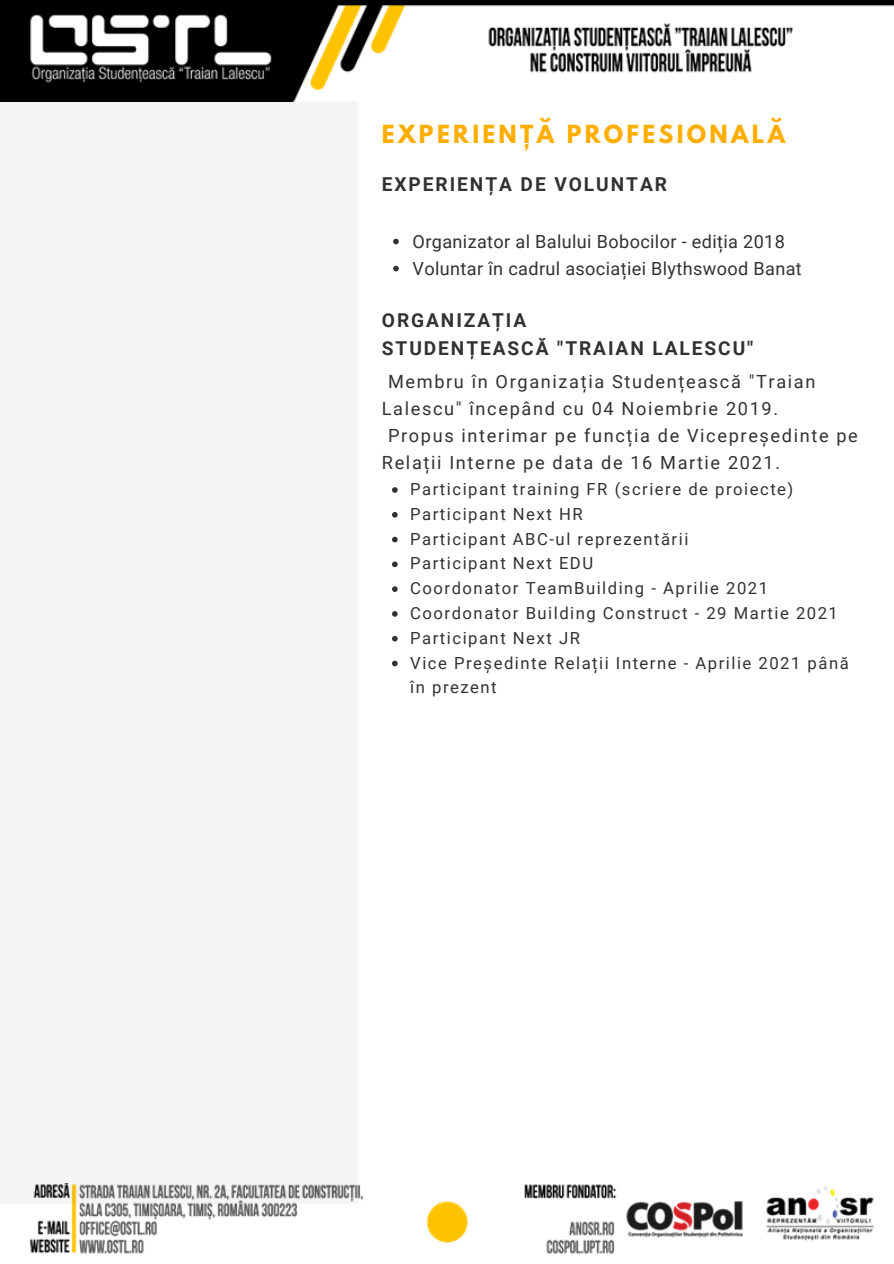
<style>
.page{position:relative;width:894px;height:1264px;background:#fff}
.page>*{position:absolute;margin:0;border:0;box-sizing:border-box;transform-origin:0 0}
.t1{font:700 22.05px "League Spartan";letter-spacing:.15em;color:#ffae00}
.t2{font:700 19.2px "Roboto";letter-spacing:.1em;color:#323232}
.t3{font:18.15px/27px "Roboto";letter-spacing:.09em;color:#323232}
.t4{font:18.15px "Roboto";letter-spacing:.02em;color:#323232}
.t5{font:16.65px/24.8px "Roboto";letter-spacing:.09em;color:#323232}
</style>
<div class="page">
<img style="left:29px;top:1184px;width:845px;height:70px">
<img style="left:0;top:0;width:893px;height:101px">
<div style="left:0;top:101px;width:357px;height:1102px;background:#f5f5f5"></div>
<svg style="left:393px;top:239px;width:5px;height:5px"></svg>
<svg style="left:393px;top:266px;width:5px;height:5px"></svg>
<svg style="left:392px;top:487px;width:5px;height:6px"></svg>
<svg style="left:392px;top:512px;width:5px;height:5px"></svg>
<svg style="left:392px;top:536px;width:5px;height:6px"></svg>
<svg style="left:392px;top:561px;width:5px;height:6px"></svg>
<svg style="left:392px;top:586px;width:5px;height:6px"></svg>
<svg style="left:392px;top:611px;width:5px;height:5px"></svg>
<svg style="left:392px;top:636px;width:5px;height:5px"></svg>
<svg style="left:392px;top:660px;width:5px;height:6px"></svg>
<p class="t1" style="left:382px;top:124px;width:404px">EXPERIENȚĂ PROFESIONALĂ</p>
<p class="t2" style="left:382px;top:173px;width:286px">EXPERIENȚA DE VOLUNTAR</p>
<p class="t4" style="left:412px;top:231px;width:373px">Organizator al Balului Bobocilor - ediția 2018</p>
<p class="t4" style="left:412px;top:258px;width:390px">Voluntar în cadrul asociației Blythswood Banat</p>
<p class="t2" style="left:382px;top:309px;width:146px">ORGANIZAȚIA</p>
<p class="t2" style="left:382px;top:337px;width:373px">STUDENȚEASCĂ "TRAIAN LALESCU"</p>
<p class="t3" style="left:382px;top:368px;width:435px;text-indent:6px">Membru în Organizația Studențească "Traian<br>Lalescu" începând cu 04 Noiembrie 2019.</p>
<p class="t3" style="left:382px;top:422px;width:477px;text-indent:6px">Propus interimar pe funcția de Vicepreședinte pe<br>Relații Interne pe data de 16 Martie 2021.</p>
<p class="t5" style="left:410px;top:477px;width:384px">Participant training FR (scriere de proiecte)</p>
<p class="t5" style="left:410px;top:502px;width:174px">Participant Next HR</p>
<p class="t5" style="left:410px;top:526px;width:279px">Participant ABC-ul reprezentării</p>
<p class="t5" style="left:410px;top:551px;width:184px">Participant Next EDU</p>
<p class="t5" style="left:410px;top:576px;width:359px">Coordonator TeamBuilding - Aprilie 2021</p>
<p class="t5" style="left:410px;top:601px;width:429px">Coordonator Building Construct - 29 Martie 2021</p>
<p class="t5" style="left:410px;top:625px;width:171px">Participant Next JR</p>
<p class="t5" style="left:410px;top:650px;width:440px">Vice Președinte Relații Interne - Aprilie 2021 până în prezent</p>
</div>
